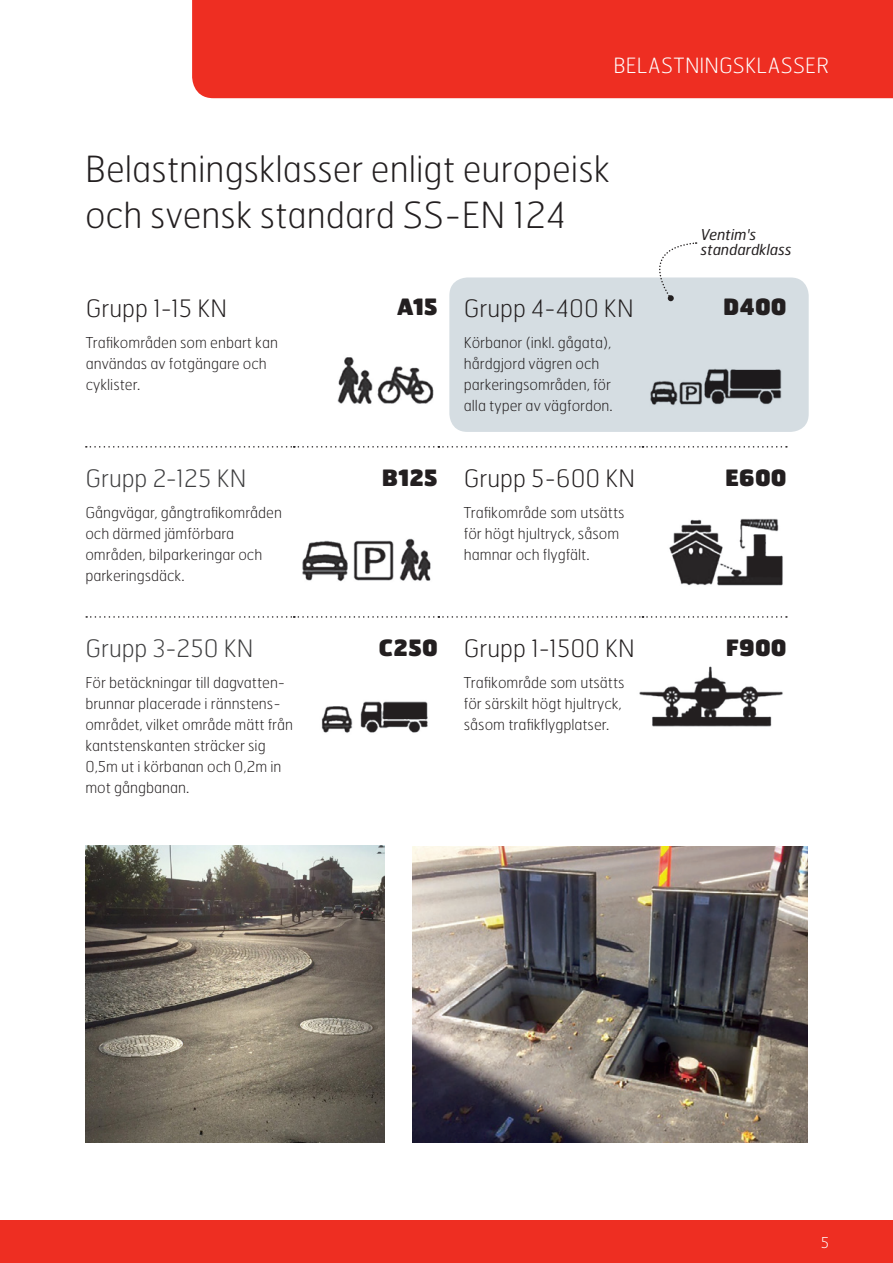
<style>
.page{position:relative;width:893px;height:1263px;background:#fff}
.page>*{position:absolute;margin:0;border:0;box-sizing:border-box;transform-origin:0 0}
.Rubrik_1_22_pkt{font:100 36px "Hermes FB";color:#231f20}
.Rubrik_2_16_pkt{font:100 24px "Hermes FB";color:#231f20}
.Rubrik_2_16_pkt-2{font:100 24px "Hermes FB";color:#3e3e3f}
.Rubrik_3_15_pkt_blac{font:900 22.5px "Hermes FB";letter-spacing:.01em;color:#231f20}
.Sidrubrik_brödtext{font:100 21px "Hermes FB";letter-spacing:.015em;color:#fff}
.Brödtext_10_pkt_thin{font:100 15px/21px "Hermes FB";color:#231f20}
.t1{font:italic 15px/15px "Hermes FB";color:#231f20}
.t2{font:100 15px "Hermes FB";color:#fff}
</style>
<div class="page">
<div style="left:0;top:1220px;width:893px;height:43px;background:#ee2e22"></div>
<div style="left:192px;top:0;width:701px;height:98px;background:#ee2e22"></div>
<div style="left:449px;top:277px;width:360px;height:155px;background:#d5dde2;border-radius:18px"></div>
<svg style="left:86px;top:446px;width:701px;height:2px"></svg>
<svg style="left:86px;top:616px;width:701px;height:2px"></svg>
<img style="left:337px;top:357px;width:97px;height:47px">
<img style="left:650px;top:368px;width:132px;height:37px">
<img style="left:302px;top:538px;width:129px;height:44px">
<img style="left:669px;top:518px;width:114px;height:68px">
<img style="left:321px;top:701px;width:107px;height:32px">
<img style="left:639px;top:666px;width:144px;height:61px">
<img style="left:412px;top:846px;width:396px;height:297px">
<img style="left:85px;top:845px;width:299px;height:298px">
<svg style="left:642px;top:242px;width:55px;height:59px"></svg>
<p class="Sidrubrik_brödtext" style="left:613px;top:52px;width:217px">BELASTNINGSKLASSER</p>
<p class="Rubrik_1_22_pkt" style="left:85px;top:147px;width:526px">Belastningsklasser enligt europeisk</p>
<p class="Rubrik_1_22_pkt" style="left:85px;top:193px;width:483px">och svensk standard SS-EN 124</p>
<p class="Rubrik_2_16_pkt" style="left:86px;top:293px;width:143px">Grupp 1-15 KN</p>
<p class="Brödtext_10_pkt_thin" style="left:86px;top:332px;width:194px">Trafikområden som enbart kan användas av fotgängare och cyklister.</p>
<p class="Rubrik_2_16_pkt-2" style="left:85px;top:463px;width:162px">Grupp 2-125 KN</p>
<p class="Brödtext_10_pkt_thin" style="left:85px;top:502px;width:198px">Gångvägar, gångtrafikområden och därmed jämförbara områden, bilparkeringar och parkeringsdäck.</p>
<p class="Rubrik_2_16_pkt-2" style="left:85px;top:633px;width:170px">Grupp 3-250 KN</p>
<p class="Brödtext_10_pkt_thin" style="left:85px;top:672px;width:201px">För betäckningar till dagvatten-</p>
<p class="Brödtext_10_pkt_thin" style="left:85px;top:693px;width:209px">brunnar placerade i rännstens&shy;området, vilket område mätt från kantstenskanten sträcker sig<br>0,5m ut i körbanan och 0,2m in mot gångbanan.</p>
<p class="Rubrik_3_15_pkt_blac" style="left:397px;top:292px;width:42px">A15</p>
<p class="Rubrik_2_16_pkt" style="left:464px;top:293px;width:171px">Grupp 4-400 KN</p>
<p class="Brödtext_10_pkt_thin" style="left:464px;top:332px;width:150px">Körbanor (inkl. gågata), hårdgjord vägren och parkeringsområden, för alla typer av vägfordon.</p>
<p class="Rubrik_3_15_pkt_blac" style="left:382px;top:462px;width:58px">B125</p>
<p class="Rubrik_2_16_pkt" style="left:464px;top:463px;width:173px">Grupp 5-600 KN</p>
<p class="Brödtext_10_pkt_thin" style="left:464px;top:502px;width:162px">Trafikområde som utsätts för högt hjultryck, såsom hamnar och flygfält.</p>
<p class="Rubrik_3_15_pkt_blac" style="left:379px;top:632px;width:61px">C250</p>
<p class="Rubrik_2_16_pkt" style="left:464px;top:633px;width:172px">Grupp 1-1500 KN</p>
<p class="Brödtext_10_pkt_thin" style="left:464px;top:672px;width:162px">Trafikområde som utsätts för särskilt högt hjultryck, såsom trafikflygplatser.</p>
<p class="t1" style="left:701px;top:227px;width:92px">Ventim's standardklass</p>
<p class="Rubrik_3_15_pkt_blac" style="left:723px;top:292px;width:65px">D400</p>
<p class="Rubrik_3_15_pkt_blac" style="left:725px;top:462px;width:63px">E600</p>
<p class="Rubrik_3_15_pkt_blac" style="left:726px;top:632px;width:63px">F900</p>
<p class="t2" style="left:821px;top:1233px;width:10px">5</p>
</div>
